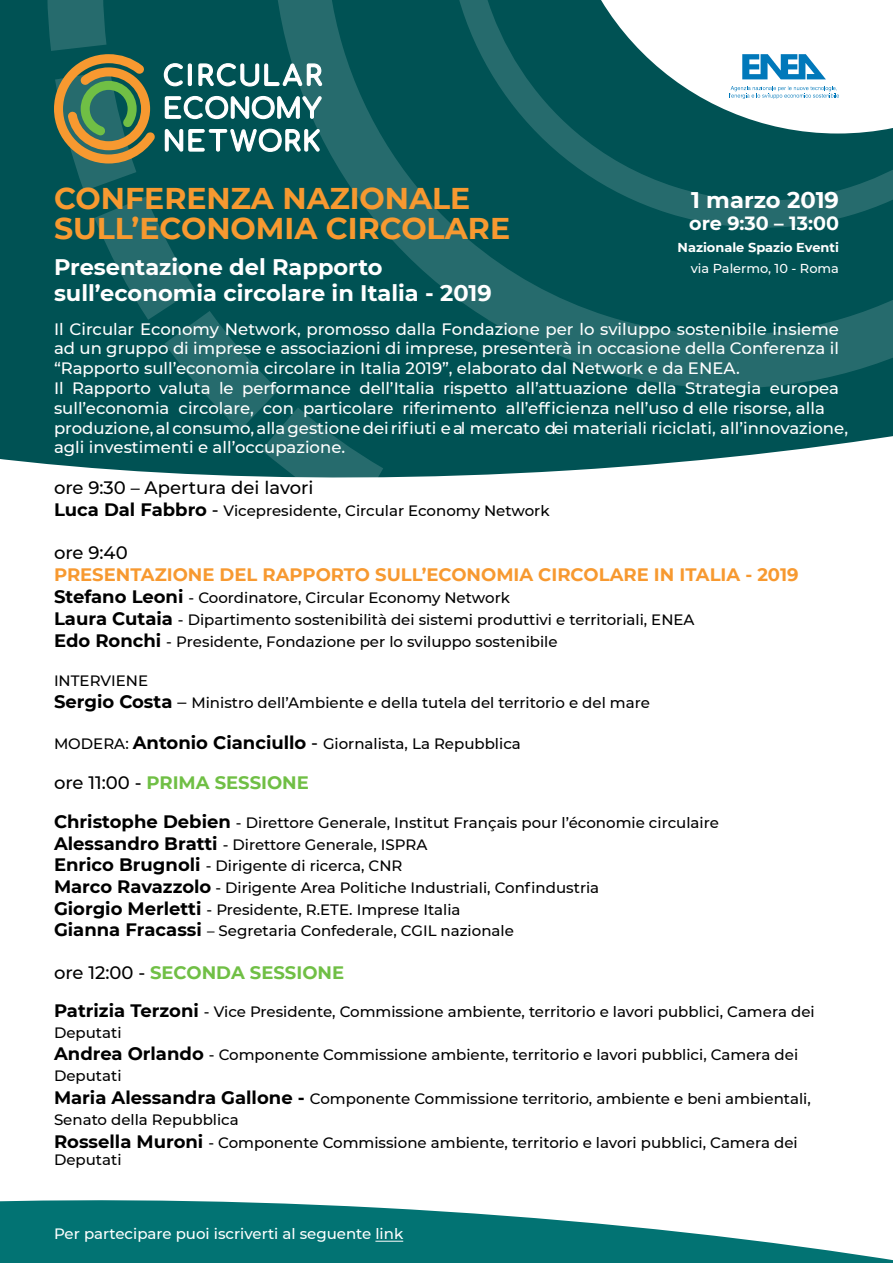
<style>
.page{position:relative;width:893px;height:1263px;background:#fff}
.page>*{position:absolute;margin:0;border:0;box-sizing:border-box;transform-origin:0 0}
.t1{font:700 30px "Montserrat";color:#f79930}
.t2{font:700 22.65px "Montserrat";color:#fff}
.t3{font:700 22.5px "Montserrat";color:#fff}
.t4{font:700 19.05px "Montserrat";color:#fff}
.t5{font:700 18px/22px "Montserrat";color:#f79930}
.t6{font:700 18px "Montserrat";color:#70bf45}
.t7{font:500 18px "Montserrat";color:#000}
.t8{font:500 16.5px/19.8px "Montserrat";color:#fff}
.t9{font:500 15px/21.6px "Montserrat";color:#000}
.t10{font:500 15px "Montserrat";color:#fff}
.t11{font:700 12.9px "Montserrat";color:#fff}
.t12{font:500 12.9px "Montserrat";color:#fff}
.s1{font-weight:700;font-size:18px}
.s2{font-size:18px}
.s3{font-weight:500;color:#000}
</style>
<div class="page">
<div style="left:0;top:0;width:46px;height:464px;background:#005254"></div>
<svg style="left:46px;top:0;width:847px;height:478px;background:#105c5e"></svg>
<svg style="left:0;top:1200px;width:893px;height:63px;fill:#027373"></svg>
<svg style="left:54px;top:54px;width:101px;height:109px;background:#6e7c4b"></svg>
<svg style="left:163px;top:62px;width:160px;height:25px"></svg>
<svg style="left:164px;top:95px;width:158px;height:58px"></svg>
<svg style="left:561px;top:0;width:332px;height:134px"></svg>
<svg style="left:375px;top:1241px;width:28px;height:1px"></svg>
<p class="t1" style="left:54px;top:177px;width:418px">CONFERENZA NAZIONALE</p>
<p class="t1" style="left:54px;top:207px;width:458px">SULL’ECONOMIA CIRCOLARE</p>
<p class="t3" style="left:54px;top:251px;width:330px">Presentazione del Rapporto</p>
<p class="t3" style="left:54px;top:276px;width:439px">sull’economia circolare in Italia - 2019</p>
<p class="t2" style="left:691px;top:183px;width:149px">1 marzo 2019</p>
<p class="t4" style="left:689px;top:209px;width:151px">ore 9:30 – 13:00</p>
<p class="t11" style="left:678px;top:238px;width:163px">Nazionale Spazio Eventi</p>
<p class="t12" style="left:691px;top:260px;width:150px">via Palermo, 10 - Roma</p>
<p class="t8" style="left:54px;top:318px;width:795px">Il Circular Economy Network, promosso dalla Fondazione per lo sviluppo sostenibile insieme ad un gruppo di imprese e associazioni di imprese, presenterà in occasione della Conferenza il “Rapporto sull’economia circolare in Italia 2019”, elaborato dal Network e da ENEA.<br>Il Rapporto valuta le performance dell’Italia rispetto all’attuazione della Strategia europea sull’economia circolare, con particolare riferimento all’efficienza nell’uso d elle risorse, alla produzione, al consumo, alla gestione dei rifiuti e al mercato dei materiali riciclati, all’innovazione, agli investimenti e all’occupazione.</p>
<p class="t7" style="left:54px;top:475px;width:261px">ore 9:30 – Apertura dei lavori</p>
<p class="t9" style="left:54px;top:499px;width:497px"><span class="s1">Luca Dal Fabbro</span> <span class="s2">-</span> Vicepresidente, Circular Economy Network</p>
<p class="t5" style="left:54px;top:540px;width:746px"><span class="s3">ore 9:40<br></span>PRESENTAZIONE DEL RAPPORTO SULL’ECONOMIA CIRCOLARE IN ITALIA - 2019</p>
<p class="t9" style="left:54px;top:586px;width:642px;line-height:22px"><span class="s1">Stefano Leoni</span> - Coordinatore, Circular Economy Network<br><span class="s1">Laura Cutaia</span> - Dipartimento sostenibilità dei sistemi produttivi e territoriali, ENEA<br><span class="s1">Edo Ronchi</span> - Presidente, Fondazione per lo sviluppo sostenibile</p>
<p class="t9" style="left:54px;top:669px;width:597px;line-height:22px">INTERVIENE<br><span class="s1">Sergio Costa</span> <span class="s2">–</span> Ministro dell’Ambiente e della tutela del territorio e del mare</p>
<p class="t9" style="left:54px;top:732px;width:468px">MODERA: <span class="s1">Antonio Cianciullo</span> <span class="s2">-</span> Giornalista, La Repubblica</p>
<p class="t6" style="left:54px;top:769px;width:256px"><span class="s3">ore 11:00 -</span> PRIMA SESSIONE</p>
<p class="t9" style="left:54px;top:811px;width:666px"><span class="s1">Christophe Debien</span> - Direttore Generale, Institut Français pour l’économie circulaire <span class="s1">Alessandro Bratti</span> - Direttore Generale, ISPRA<br><span class="s1">Enrico Brugnoli</span> - Dirigente di ricerca, CNR<br><span class="s1">Marco Ravazzolo</span> - Dirigente Area Politiche Industriali, Confindustria<br><span class="s1">Giorgio Merletti</span> - Presidente, R.ETE. Imprese Italia<br><span class="s1">Gianna Fracassi</span> – Segretaria Confederale, CGIL nazionale</p>
<p class="t6" style="left:54px;top:960px;width:292px"><span class="s3">ore 12:00 -</span> SECONDA SESSIONE</p>
<p class="t9" style="left:54px;top:1000px;width:762px;line-height:20.9px"><span class="s1">Patrizia Terzoni</span> - Vice Presidente, Commissione ambiente, territorio e lavori pubblici, Camera dei<br>Deputati</p>
<p class="t9" style="left:54px;top:1044px;width:746px;line-height:20.9px"><span class="s1">Andrea Orlando</span> - Componente Commissione ambiente, territorio e lavori pubblici, Camera dei<br>Deputati</p>
<p class="t9" style="left:54px;top:1087px;width:758px;line-height:20.9px"><span class="s1">Maria Alessandra Gallone -</span> Componente Commissione territorio, ambiente e beni ambientali,<br>Senato della Repubblica</p>
<p class="t9" style="left:54px;top:1134px;width:745px;line-height:17.1px"><span class="s1">Rossella Muroni</span> - Componente Commissione ambiente, territorio e lavori pubblici, Camera dei<br>Deputati</p>
<p class="t10" style="left:54px;top:1223px;width:351px">Per partecipare puoi iscriverti al seguente link</p>
</div>
